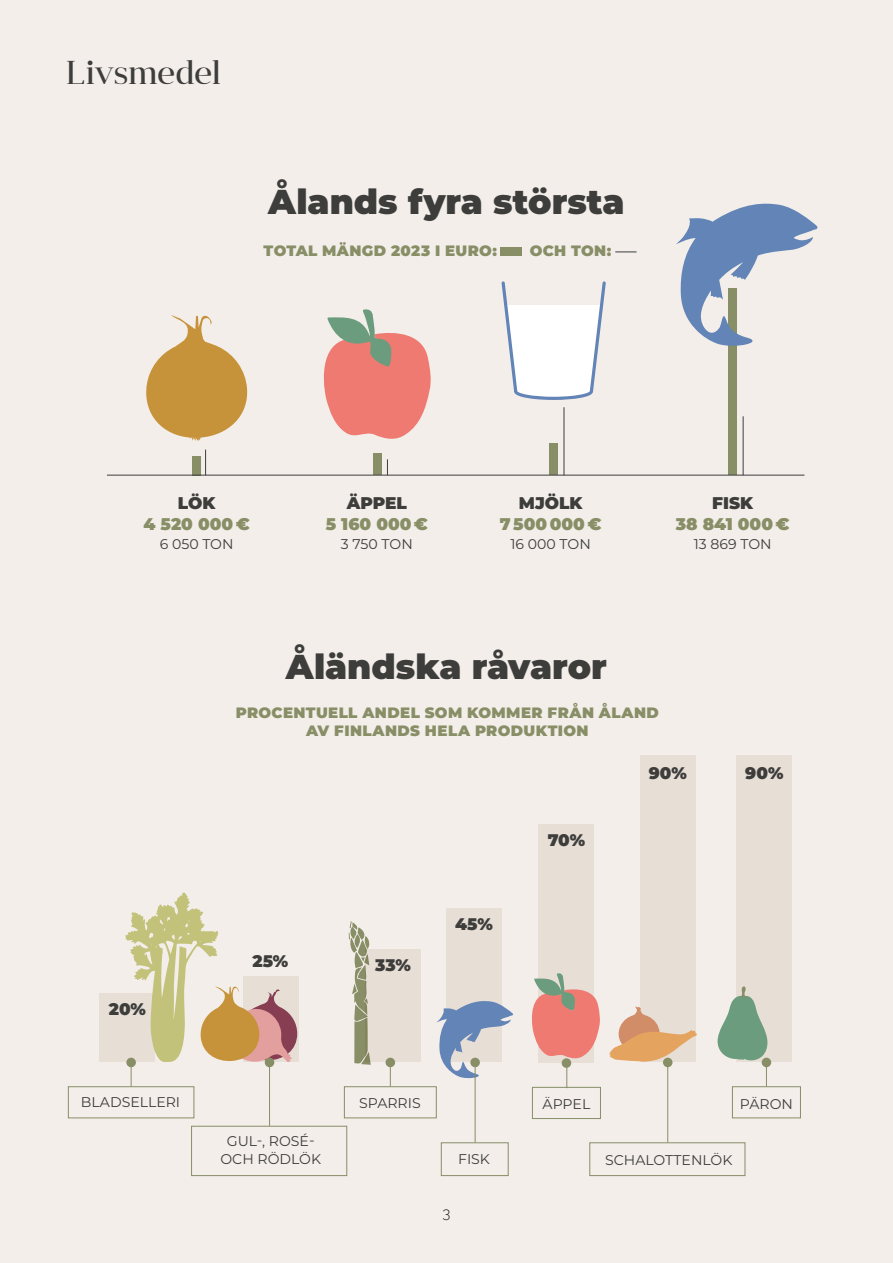
<style>
.page{position:relative;width:893px;height:1263px;background:#f3eeea}
.page>*{position:absolute;margin:0;border:0;box-sizing:border-box;transform-origin:0 0}
.t1{font:900 34.5px "Montserrat";color:#3d3d3c}
.t2{font:33px "Anglecia Pro Display";letter-spacing:-.01em;color:#3d3d3c}
.t3{font:900 16.95px "Montserrat";color:#888e66}
.t4{font:900 16.95px "Montserrat";color:#3d3d3c}
.t5{font:900 16.8px "Montserrat";color:#3d3d3c}
.t6{font:900 15px/18px "Montserrat";letter-spacing:.025em;color:#888e66;text-align:center}
.t7{font:300 15px "Raleway";color:#1d1d1b}
.t8{font:14.1px/18px "Montserrat";color:#3d3d3c;text-align:center}
</style>
<div class="page">
<div style="left:446px;top:909px;width:56px;height:153px;background:#e7ded6"></div>
<svg style="left:436px;top:1001px;width:77px;height:78px"></svg>
<div style="left:100px;top:993px;width:55px;height:68px;background:#e7ded6"></div>
<svg style="left:323px;top:309px;width:108px;height:130px"></svg>
<svg style="left:146px;top:315px;width:102px;height:126px"></svg>
<svg style="left:501px;top:281px;width:105px;height:119px"></svg>
<div style="left:193px;top:456px;width:8px;height:19px;background:#888e66"></div>
<div style="left:373px;top:453px;width:9px;height:22px;background:#888e66"></div>
<div style="left:549px;top:443px;width:9px;height:32px;background:#888e66"></div>
<div style="left:728px;top:288px;width:9px;height:187px;background:#888e66"></div>
<hr style="left:107px;top:475px;width:697px;height:1px;background:#3d3d3c">
<svg style="left:205px;top:450px;width:1px;height:25px"></svg>
<svg style="left:387px;top:459px;width:1px;height:16px"></svg>
<hr style="left:564px;top:407px;width:1px;height:68px;background:#3d3d3c">
<hr style="left:743px;top:416px;width:1px;height:59px;background:#3d3d3c">
<div style="left:500px;top:248px;width:22px;height:8px;background:#888e66"></div>
<svg style="left:615px;top:252px;width:22px;height:1px"></svg>
<div style="left:539px;top:824px;width:55px;height:238px;background:#e7ded6"></div>
<svg style="left:531px;top:973px;width:70px;height:114px"></svg>
<div style="left:562px;top:1058px;width:9px;height:10px;background:#888e66;border-radius:50%"></div>
<div style="left:532px;top:1087px;width:69px;height:32px;border:1px solid #888e66"></div>
<div style="left:737px;top:756px;width:55px;height:306px;background:#e7ded6"></div>
<div style="left:762px;top:1058px;width:9px;height:9px;background:#888e66;border-radius:50%"></div>
<div style="left:732px;top:1086px;width:69px;height:32px;border:1px solid #888e66"></div>
<div style="left:68px;top:1086px;width:126px;height:32px;border:1px solid #888e66"></div>
<svg style="left:349px;top:921px;width:22px;height:144px"></svg>
<div style="left:366px;top:949px;width:55px;height:113px;background:#e7ded6"></div>
<div style="left:386px;top:1058px;width:9px;height:9px;background:#888e66;border-radius:50%"></div>
<svg style="left:390px;top:1067px;width:1px;height:19px"></svg>
<div style="left:344px;top:1086px;width:93px;height:32px;border:1px solid #888e66"></div>
<div style="left:640px;top:756px;width:55px;height:306px;background:#e7ded6"></div>
<div style="left:663px;top:1058px;width:9px;height:9px;background:#888e66;border-radius:50%"></div>
<div style="left:470px;top:1058px;width:10px;height:9px;background:#888e66;border-radius:50%"></div>
<hr style="left:667px;top:1065px;width:1px;height:77px;background:#888e66">
<hr style="left:475px;top:1065px;width:1px;height:77px;background:#888e66">
<div style="left:589px;top:1142px;width:156px;height:34px;border:1px solid #888e66"></div>
<svg style="left:125px;top:892px;width:172px;height:194px"></svg>
<div style="left:265px;top:1058px;width:9px;height:9px;background:#888e66;border-radius:50%"></div>
<hr style="left:269px;top:1065px;width:1px;height:61px;background:#888e66">
<div style="left:191px;top:1126px;width:156px;height:50px;border:1px solid #888e66"></div>
<div style="left:441px;top:1142px;width:68px;height:34px;border:1px solid #888e66"></div>
<svg style="left:609px;top:1006px;width:88px;height:56px"></svg>
<svg style="left:717px;top:986px;width:50px;height:100px"></svg>
<svg style="left:676px;top:203px;width:142px;height:143px"></svg>
<h2 class="t2" style="left:67px;top:51px;width:156px">Livsmedel</h2>
<h1 class="t1" style="left:268px;top:175px;width:358px">Ålands fyra största</h1>
<p class="t6" style="left:264px;top:241px;width:235px">TOTAL MÄNGD 2023 I EURO:</p>
<p class="t6" style="left:530px;top:241px;width:83px">OCH TON:</p>
<p class="t4" style="left:178px;top:491px;width:39px">LÖK</p>
<p class="t3" style="left:144px;top:511px;width:108px">4 520 000 €</p>
<p class="t8" style="left:160px;top:535px;width:75px">6 050 TON</p>
<p class="t4" style="left:347px;top:491px;width:62px">ÄPPEL</p>
<p class="t3" style="left:326px;top:511px;width:104px">5 160 000 €</p>
<p class="t8" style="left:341px;top:535px;width:73px">3 750 TON</p>
<p class="t4" style="left:519px;top:491px;width:65px">MJÖLK</p>
<p class="t3" style="left:500px;top:511px;width:103px">7 500 000 €</p>
<p class="t8" style="left:510px;top:535px;width:82px">16 000 TON</p>
<p class="t4" style="left:712px;top:491px;width:42px">FISK</p>
<p class="t3" style="left:676px;top:511px;width:115px">38 841 000 €</p>
<p class="t8" style="left:694px;top:535px;width:79px">13 869 TON</p>
<h1 class="t1" style="left:286px;top:640px;width:323px">Åländska råvaror</h1>
<p class="t6" style="left:236px;top:702px;width:425px">PROCENTUELL ANDEL SOM KOMMER FRÅN ÅLAND<br>AV FINLANDS HELA PRODUKTION</p>
<p class="t5" style="left:109px;top:996px;width:39px">20%</p>
<p class="t8" style="left:81px;top:1093px;width:101px">BLADSELLERI</p>
<p class="t5" style="left:253px;top:948px;width:37px">25%</p>
<p class="t5" style="left:375px;top:952px;width:37px">33%</p>
<p class="t5" style="left:455px;top:912px;width:39px">45%</p>
<p class="t8" style="left:220px;top:1131px;width:102px">GUL-, ROSÉ-<br>OCH RÖDLÖK</p>
<p class="t8" style="left:359px;top:1093px;width:63px">SPARRIS</p>
<p class="t8" style="left:458px;top:1149px;width:33px">FISK</p>
<p class="t7" style="left:442px;top:1203px;width:9px">3</p>
<p class="t5" style="left:548px;top:827px;width:39px">70%</p>
<p class="t5" style="left:649px;top:761px;width:40px">90%</p>
<p class="t5" style="left:745px;top:761px;width:40px">90%</p>
<p class="t8" style="left:543px;top:1095px;width:49px">ÄPPEL</p>
<p class="t8" style="left:740px;top:1094px;width:55px">PÄRON</p>
<p class="t8" style="left:605px;top:1150px;width:129px">SCHALOTTENLÖK</p>
</div>
